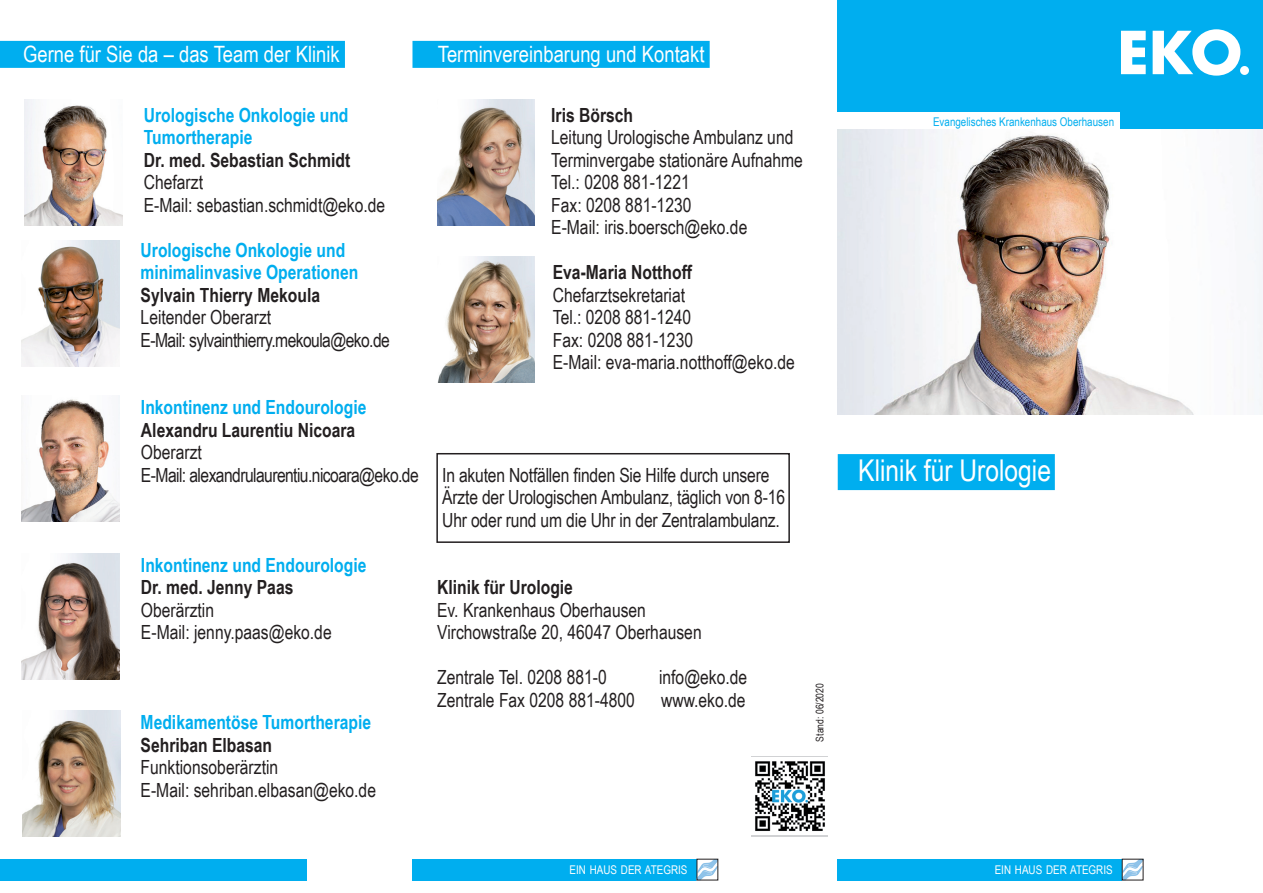
<style>
.page{position:relative;width:1263px;height:893px;background:#fff}
.page>*{position:absolute;margin:0;border:0;box-sizing:border-box;transform-origin:0 0}
.t1{font:30px "Arial Narrow";color:#fff}
.t2{font:22.5px "Arial Narrow";color:#fff}
.t3{font:19.5px/22.5px "Arial Narrow";color:#231f20}
.t4{font:700 19.5px/22.5px "Arial Narrow";color:#00aeef}
.t5{font:700 19.5px "Arial Narrow";color:#231f20}
.t6{font:19.5px/22.5px "Arial Narrow";letter-spacing:-.03em;color:#231f20}
.t7{font:12px "Arial Narrow";color:#00aeef}
.t8{font:12px "Arial Narrow";color:#fff}
.t9{font:10.5px "Arial Narrow";color:#231f20}
</style>
<div class="page">
<div style="left:752px;top:756px;width:76px;height:80px;background:#d1d2d4"></div>
<img style="left:752px;top:757px;width:76px;height:78px">
<div style="left:412px;top:41px;width:298px;height:27px;background:#00aeef"></div>
<div style="left:0;top:41px;width:345px;height:27px;background:#00aeef"></div>
<img style="left:25px;top:99px;width:97px;height:126px">
<img style="left:22px;top:395px;width:98px;height:126px">
<img style="left:22px;top:553px;width:98px;height:126px">
<img style="left:22px;top:710px;width:98px;height:126px">
<div style="left:838px;top:0;width:425px;height:132px;background:#00aeef"></div>
<svg style="left:1121px;top:31px;width:25px;height:43px"></svg>
<svg style="left:1152px;top:29px;width:88px;height:47px"></svg>
<div style="left:1240px;top:66px;width:9px;height:9px;background:#fff;border-radius:50%"></div>
<div style="left:837px;top:112px;width:283px;height:20px;background:#fff"></div>
<div style="left:0;top:859px;width:306px;height:21px;background:#00aeef"></div>
<div style="left:838px;top:859px;width:284px;height:21px;background:#00aeef"></div>
<img style="left:1124px;top:861px;width:17px;height:17px">
<div style="left:412px;top:859px;width:285px;height:21px;background:#00aeef"></div>
<img style="left:699px;top:861px;width:17px;height:17px">
<div style="left:838px;top:454px;width:217px;height:36px;background:#00aeef"></div>
<img style="left:838px;top:129px;width:425px;height:285px">
<img style="left:437px;top:99px;width:98px;height:126px">
<img style="left:438px;top:257px;width:97px;height:125px">
<img style="left:22px;top:240px;width:98px;height:126px">
<div style="left:436px;top:453px;width:354px;height:90px;border:2px solid #231f20"></div>
<p class="t2" style="left:23px;top:37px;width:318px">Gerne für Sie da – das Team der Klinik</p>
<p class="t4" style="left:144px;top:102px;width:206px">Urologische Onkologie und<br>Tumortherapie</p>
<p class="t5" style="left:144px;top:145px;width:208px">Dr. med. Sebastian Schmidt</p>
<p class="t3" style="left:144px;top:170px;width:243px">Chefarzt<br>E-Mail: sebastian.schmidt@eko.de</p>
<p class="t4" style="left:141px;top:237px;width:219px">Urologische Onkologie und minimalinvasive Operationen</p>
<p class="t5" style="left:141px;top:280px;width:181px">Sylvain Thierry Mekoula</p>
<p class="t6" style="left:141px;top:305px;width:251px">Leitender Oberarzt<br>E-Mail: sylvainthierry.mekoula@eko.de</p>
<p class="t4" style="left:141px;top:395px;width:227px">Inkontinenz und Endourologie</p>
<p class="t5" style="left:141px;top:415px;width:216px">Alexandru Laurentiu Nicoara</p>
<p class="t6" style="left:141px;top:440px;width:279px">Oberarzt<br>E-Mail: alexandrulaurentiu.nicoara@eko.de</p>
<p class="t4" style="left:141px;top:552px;width:227px">Inkontinenz und Endourologie</p>
<p class="t5" style="left:141px;top:572px;width:154px">Dr. med. Jenny Paas</p>
<p class="t3" style="left:141px;top:598px;width:192px">Oberärztin<br>E-Mail: jenny.paas@eko.de</p>
<p class="t4" style="left:141px;top:710px;width:232px">Medikamentöse Tumortherapie</p>
<p class="t5" style="left:141px;top:730px;width:133px">Sehriban Elbasan</p>
<p class="t3" style="left:141px;top:755px;width:237px">Funktionsoberärztin<br>E-Mail: sehriban.elbasan@eko.de</p>
<p class="t2" style="left:438px;top:37px;width:268px">Terminvereinbarung und Kontakt</p>
<p class="t5" style="left:551px;top:100px;width:83px">Iris Börsch</p>
<p class="t3" style="left:551px;top:125px;width:253px">Leitung Urologische Ambulanz und<br>Terminvergabe stationäre Aufnahme<br>Tel.: 0208 881-1221<br>Fax: 0208 881-1230<br>E-Mail: iris.boersch@eko.de</p>
<p class="t5" style="left:553px;top:257px;width:141px">Eva-Maria Notthoff</p>
<p class="t3" style="left:553px;top:283px;width:244px">Chefarztsekretariat<br>Tel.: 0208 881-1240<br>Fax: 0208 881-1230<br>E-Mail: eva-maria.notthoff@eko.de</p>
<p class="t3" style="left:442px;top:463px;width:344px">In akuten Notfällen finden Sie Hilfe durch unsere<br>Ärzte der Urologischen Ambulanz, täglich von 8-16<br>Uhr oder rund um die Uhr in der Zentralambulanz.</p>
<p class="t5" style="left:437px;top:572px;width:137px">Klinik für Urologie</p>
<p class="t3" style="left:437px;top:598px;width:266px">Ev. Krankenhaus Oberhausen<br>Virchowstraße 20, 46047 Oberhausen</p>
<p class="t3" style="left:437px;top:665px;width:171px">Zentrale Tel. 0208 881-0</p>
<p class="t3" style="left:659px;top:665px;width:90px">info@eko.de</p>
<p class="t3" style="left:437px;top:688px;width:199px">Zentrale Fax 0208 881-4800</p>
<p class="t3" style="left:661px;top:688px;width:86px">www.eko.de</p>
<p class="t9" style="left:812px;top:742px;width:60px;rotate:-90deg">Stand: 06/2020</p>
<p class="t7" style="left:933px;top:113px;width:183px">Evangelisches Krankenhaus Oberhausen</p>
<h1 class="t1" style="left:858px;top:448px;width:194px">Klinik für Urologie</h1>
<p class="t8" style="left:569px;top:861px;width:83px">Ein Haus der Ateg</p>
<p class="t8" style="left:671px;top:861px;width:16px">ris</p>
<p class="t8" style="left:995px;top:861px;width:83px">Ein Haus der Ateg</p>
<p class="t8" style="left:1096px;top:861px;width:16px">ris</p>
</div>
